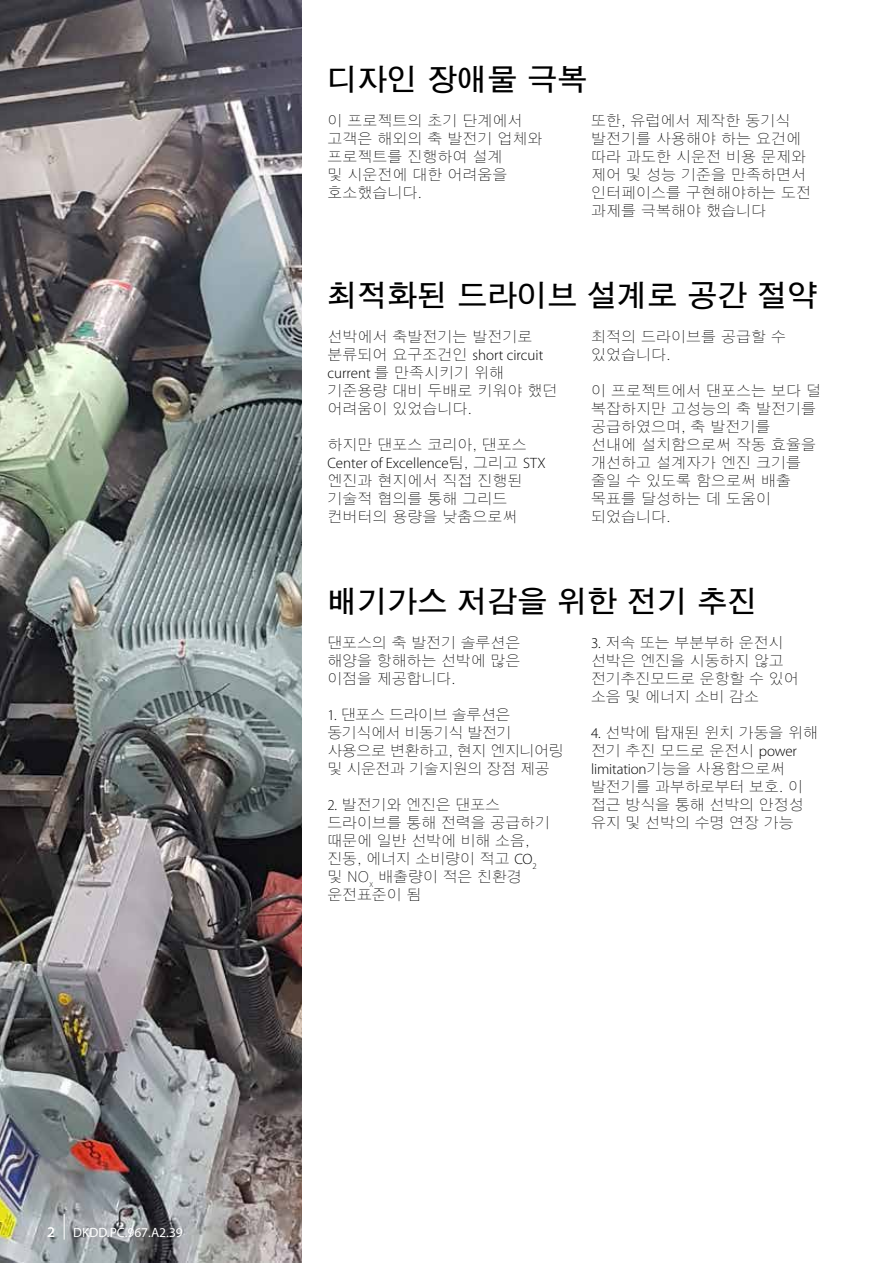
<style>
.page{position:relative;width:893px;height:1263px;background:#fff}
.page>*{position:absolute;margin:0;border:0;box-sizing:border-box;transform-origin:0 0}
.t1{font:700 30px "HY Go Thic";color:#000}
.t2{font:300 15px/18px "HY Go Thic";color:#000}
.t3{font:300 15px "Myriad Pro";color:#000}
.t4{font:300 15px/18px "HY Go Thic";letter-spacing:-.03em;color:#000}
.t5{font:13.5px "Myriad Pro";color:#fff}
.s1{font-weight:600;font-size:15px}
.s2{font-family:"HY Go Thic"}
.s3{font-family:"Myriad Pro"}
</style>
<div class="page">
<img style="left:0;top:0;width:302px;height:1263px">
<svg style="left:64px;top:1214px;width:1px;height:25px"></svg>
<p class="t5" style="left:47px;top:1225px;width:137px"><span class="s1">2</span> DKDD.PC.967.A2.39</p>
<h1 class="t1" style="left:327px;top:64px;width:261px">디자인 장애물 극복</h1>
<p class="t2" style="left:327px;top:112px;width:216px">이 프로젝트의 초기 단계에서 고객은 해외의 축 발전기 업체와 프로젝트를 진행하여 설계<br>및 시운전에 대한 어려움을 호소했습니다.</p>
<p class="t2" style="left:591px;top:112px;width:221px">또한, 유럽에서 제작한 동기식 발전기를 사용해야 하는 요건에 따라 과도한 시운전 비용 문제와 제어 및 성능 기준을 만족하면서 인터페이스를 구현해야하는 도전 과제를 극복해야 했습니다</p>
<h1 class="t1" style="left:327px;top:280px;width:491px">최적화된 드라이브 설계로 공간 절약</h1>
<p class="t2" style="left:327px;top:328px;width:206px">선박에서 축발전기는 발전기로</p>
<p class="t3" style="left:327px;top:347px;width:217px"><span class="s2">분류되어 요구조건인</span> short circuit</p>
<p class="t2" style="left:327px;top:364px;width:231px"><span class="s3">current</span> 를 만족시키기 위해 기준용량 대비 두배로 키워야 했던 어려움이 있었습니다.</p>
<p class="t2" style="left:327px;top:436px;width:201px">하지만 댄포스 코리아, 댄포스</p>
<p class="t3" style="left:327px;top:455px;width:220px">Center of Excellence<span class="s2">팀, 그리고</span> STX</p>
<p class="t2" style="left:327px;top:472px;width:196px">엔진과 현지에서 직접 진행된 기술적 협의를 통해 그리드 컨버터의 용량을 낮춤으로써</p>
<p class="t2" style="left:591px;top:328px;width:196px">최적의 드라이브를 공급할 수 있었습니다.</p>
<p class="t2" style="left:591px;top:382px;width:231px">이 프로젝트에서 댄포스는 보다 덜 복잡하지만 고성능의 축 발전기를 공급하였으며, 축 발전기를<br>선내에 설치함으로써 작동 효율을 개선하고 설계자가 엔진 크기를 줄일 수 있도록 함으로써 배출 목표를 달성하는 데 도움이 되었습니다.</p>
<h1 class="t1" style="left:327px;top:586px;width:431px">배기가스 저감을 위한 전기 추진</h1>
<p class="t2" style="left:327px;top:634px;width:194px;text-align:justify">댄포스의 축 발전기 솔루션은 해양을 항해하는 선박에 많은 이점을 제공합니다.</p>
<p class="t4" style="left:327px;top:706px;width:238px"><span class="s3">1.</span> 댄포스 드라이브 솔루션은 동기식에서 비동기식 발전기 사용으로 변환하고, 현지 엔지니어링 및 시운전과 기술지원의 장점 제공</p>
<p class="t2" style="left:327px;top:796px;width:224px"><span class="s3">2.</span> 발전기와 엔진은 댄포스 드라이브를 통해 전력을 공급하기 때문에 일반 선박에 비해 소음, 진동, 에너지 소비량이 적고 <span class="s3">CO</span><sub>2 </sub>및 NO<sub>x</sub> 배출량이 적은 친환경 운전표준이 됨</p>
<p class="t2" style="left:591px;top:634px;width:209px"><span class="s3">3.</span> 저속 또는 부분부하 운전시 선박은 엔진을 시동하지 않고 전기추진모드로 운항할 수 있어 소음 및 에너지 소비 감소</p>
<p class="t2" style="left:591px;top:724px;width:229px"><span class="s3">4.</span> 선박에 탑재된 윈치 가동을 위해 전기 추진 모드로 운전시 <span class="s3">power</span></p>
<p class="t3" style="left:591px;top:761px;width:196px">limitation<span class="s2">기능을 사용함으로써</span></p>
<p class="t2" style="left:591px;top:778px;width:214px;text-align:justify">발전기를 과부하로부터 보호. 이 접근 방식을 통해 선박의 안정성 유지 및 선박의 수명 연장 가능</p>
</div>
